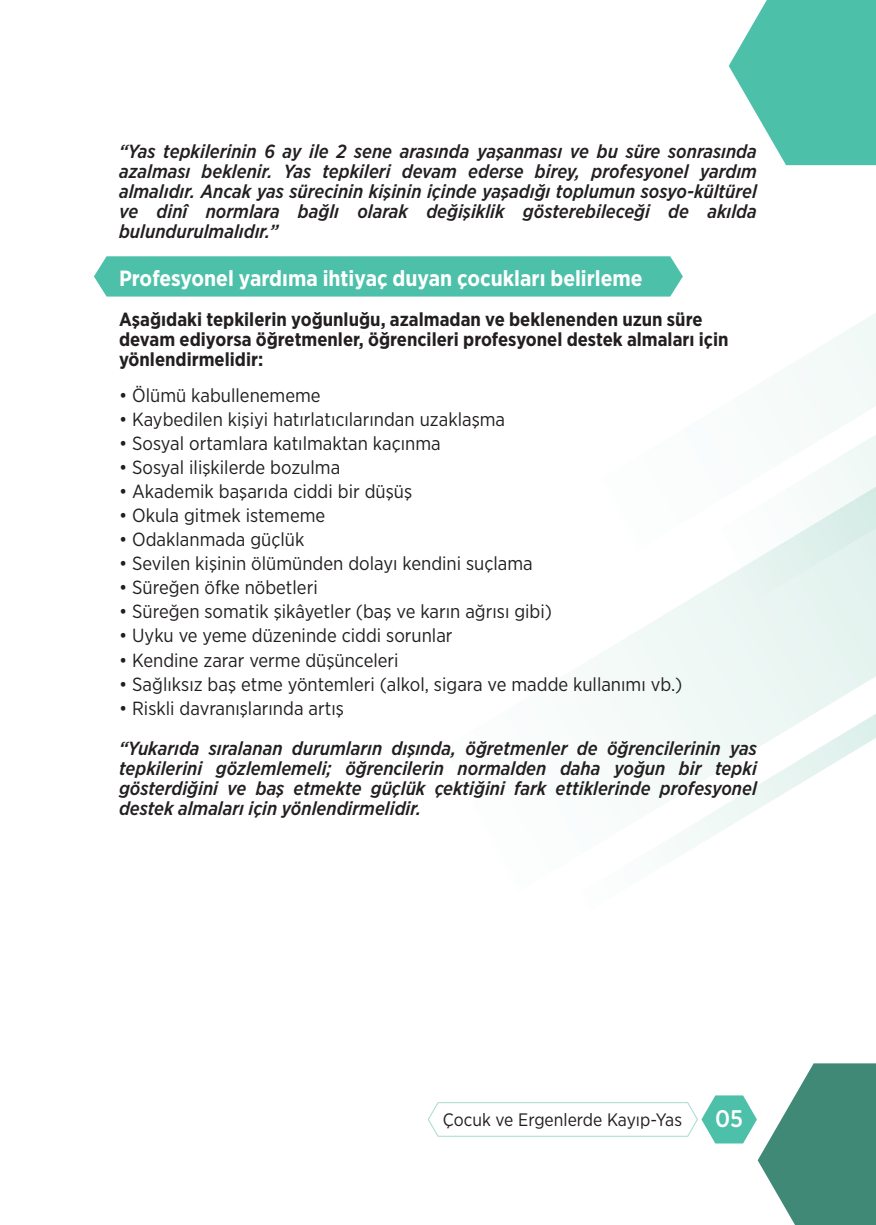
<style>
.page{position:relative;width:876px;height:1225px;background:#fff}
.page>*{position:absolute;margin:0;border:0;box-sizing:border-box;transform-origin:0 0}
.t1{font:500 24px "Gotham Narrow";color:#fff}
.t2{font:700 22px "Gotham Narrow";color:#fff}
.t3{font:italic 500 19px/20px "Gotham Narrow";color:#231f20;text-align:justify}
.t4{font:19px "Gotham Narrow";color:#231f20}
.t5{font:700 19px/20px "Gotham Narrow";color:#231f20}
.t6{font:18px "Gotham Narrow";color:#231f20}
</style>
<div class="page">
<svg style="left:799px;top:313px;width:77px;height:173px;fill:#f4faf8"></svg>
<svg style="left:596px;top:486px;width:280px;height:365px"></svg>
<div style="left:94px;top:256px;width:589px;height:40px;background:#4dc0aa"></div>
<svg style="left:427px;top:1063px;width:449px;height:162px"></svg>
<svg style="left:729px;top:0;width:147px;height:165px"></svg>
<p class="t3" style="left:119px;top:143px;width:639px">“Yas tepkilerinin 6 ay ile 2 sene arasında yaşanması ve bu süre sonrasında azalması beklenir. Yas tepkileri devam ederse birey, profesyonel yardım almalıdır. Ancak yas sürecinin kişinin içinde yaşadığı toplumun sosyo-kültürel ve dinî normlara bağlı olarak değişiklik gösterebileceği de akılda bulundurulmalıdır.”</p>
<p class="t2" style="left:119px;top:267px;width:525px">Profesyonel yardıma ihtiyaç duyan çocukları belirleme</p>
<p class="t5" style="left:119px;top:310px;width:611px">Aşağıdaki tepkilerin yoğunluğu, azalmadan ve beklenenden uzun süre devam ediyorsa öğretmenler, öğrencileri profesyonel destek almaları için yönlendirmelidir:</p>
<p class="t4" style="left:119px;top:386px;width:203px">• Ölümü kabullenememe</p>
<p class="t4" style="left:119px;top:410px;width:388px">• Kaybedilen kişiyi hatırlatıcılarından uzaklaşma</p>
<p class="t4" style="left:119px;top:434px;width:323px">• Sosyal ortamlara katılmaktan kaçınma</p>
<p class="t4" style="left:119px;top:458px;width:223px">• Sosyal ilişkilerde bozulma</p>
<p class="t4" style="left:119px;top:482px;width:295px">• Akademik başarıda ciddi bir düşüş</p>
<p class="t4" style="left:119px;top:506px;width:208px">• Okula gitmek istememe</p>
<p class="t4" style="left:119px;top:530px;width:187px">• Odaklanmada güçlük</p>
<p class="t4" style="left:119px;top:554px;width:415px">• Sevilen kişinin ölümünden dolayı kendini suçlama</p>
<p class="t4" style="left:119px;top:578px;width:200px">• Süreğen öfke nöbetleri</p>
<p class="t4" style="left:119px;top:602px;width:434px">• Süreğen somatik şikâyetler (baş ve karın ağrısı gibi)</p>
<p class="t4" style="left:119px;top:626px;width:335px">• Uyku ve yeme düzeninde ciddi sorunlar</p>
<p class="t4" style="left:119px;top:650px;width:281px">• Kendine zarar verme düşünceleri</p>
<p class="t4" style="left:119px;top:674px;width:565px">• Sağlıksız baş etme yöntemleri (alkol, sigara ve madde kullanımı vb.)</p>
<p class="t4" style="left:119px;top:698px;width:226px">• Riskli davranışlarında artış</p>
<p class="t3" style="left:119px;top:739px;width:639px">“Yukarıda sıralanan durumların dışında, öğretmenler de öğrencilerinin yas tepkilerini gözlemlemeli; öğrencilerin normalden daha yoğun bir tepki gösterdiğini ve baş etmekte güçlük çektiğini fark ettiklerinde profesyonel destek almaları için yönlendirmelidir.</p>
<p class="t6" style="left:443px;top:1111px;width:241px">Çocuk ve Ergenlerde Kayıp-Yas</p>
<p class="t1" style="left:715px;top:1107px;width:30px">05</p>
</div>
